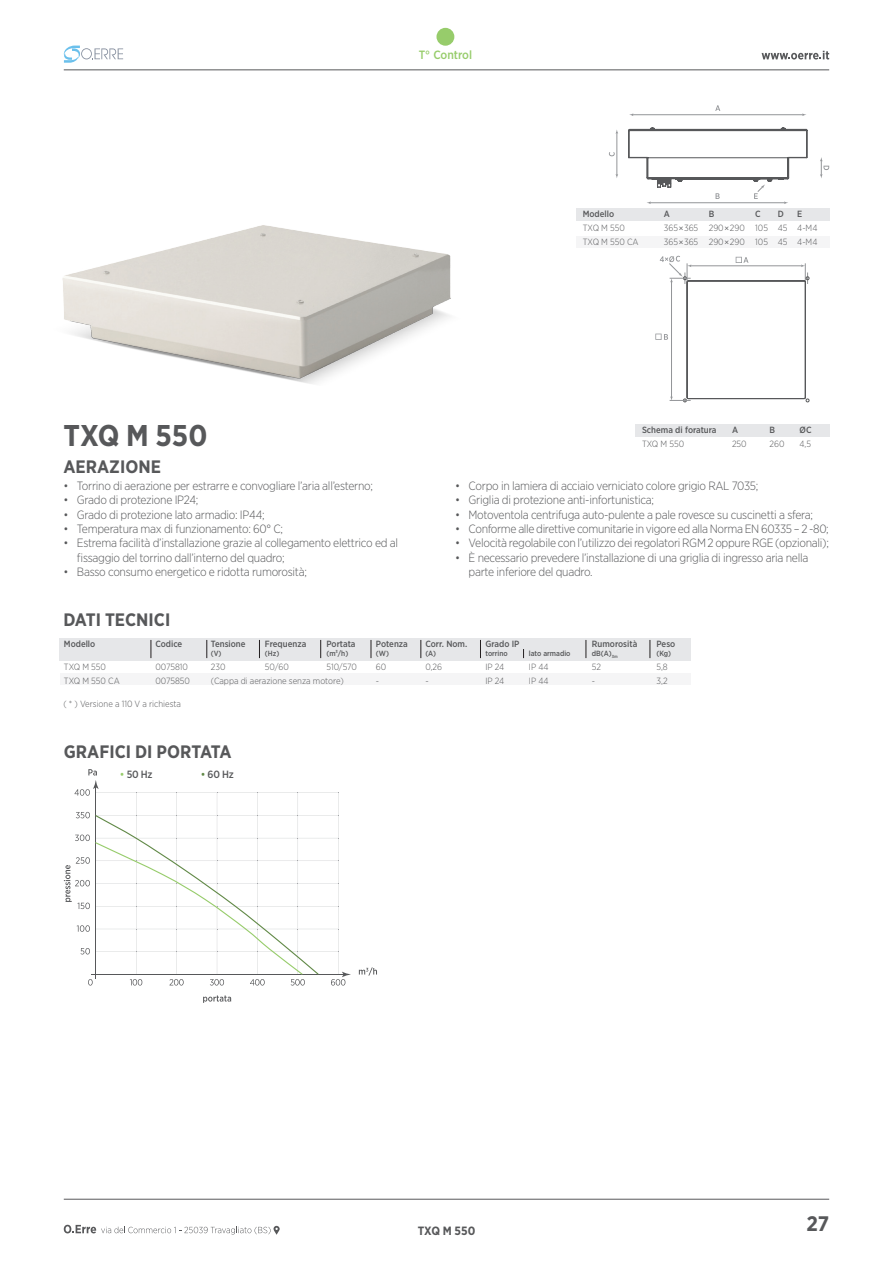
<style>
.page{position:relative;width:893px;height:1263px;background:#fff}
.page>*{position:absolute;margin:0;border:0;box-sizing:border-box;transform-origin:0 0}
.t1{font:700 30px "Gotham Narrow";color:#57585a}
.t2{font:700 21px "Gotham Narrow";color:#57585a}
.t3{font:700 18px "Gotham Narrow";color:#57585a}
.t4{font:300 12px/14.4px "Gotham Narrow";letter-spacing:-.025em;color:#57585a}
.t5{font:500 12px "Gotham Narrow";color:#97cc6b}
.t6{font:700 12px "Gotham Narrow";color:#57585a}
.t7{font:500 10.5px "Gotham Narrow";letter-spacing:-.025em;color:#57585a}
.t8{font:300 9px "Gotham Narrow";color:#57585a}
.t9{font:500 9px "Gotham Narrow";color:#57585a}
.t10{font:500 7.5px "Gotham Narrow";color:#57585a}
.s1{font-family:"Avenir Next Condensed";font-weight:400}
.s2{color:#97cc6b}
.s3{color:#618947}
</style>
<div class="page">
<div style="left:436px;top:28px;width:18px;height:18px;background:#97cc6b;border-radius:50%"></div>
<hr style="left:64px;top:1199px;width:765px;height:1px;background:#57585a">
<svg style="left:762px;top:51px;width:67px;height:9px"></svg>
<svg style="left:64px;top:1225px;width:216px;height:10px"></svg>
<hr style="left:64px;top:70px;width:765px;height:1px;background:#57585a">
<svg style="left:63px;top:45px;width:60px;height:18px"></svg>
<div style="left:60px;top:674px;width:631px;height:11px;background:#f5f5f6"></div>
<div style="left:576px;top:236px;width:253px;height:12px;background:#f5f5f6"></div>
<img style="left:62px;top:225px;width:389px;height:159px">
<div style="left:59px;top:638px;width:632px;height:22px;background:#e6e7e9"></div>
<svg style="left:151px;top:640px;width:1px;height:18px"></svg>
<svg style="left:207px;top:640px;width:1px;height:18px"></svg>
<svg style="left:259px;top:640px;width:1px;height:18px"></svg>
<svg style="left:320px;top:640px;width:1px;height:18px"></svg>
<svg style="left:371px;top:640px;width:1px;height:18px"></svg>
<svg style="left:421px;top:640px;width:1px;height:18px"></svg>
<svg style="left:480px;top:640px;width:1px;height:18px"></svg>
<svg style="left:586px;top:640px;width:1px;height:18px"></svg>
<svg style="left:650px;top:640px;width:1px;height:18px"></svg>
<div style="left:576px;top:208px;width:253px;height:13px;background:#e6e7e9"></div>
<div style="left:635px;top:424px;width:194px;height:13px;background:#e6e7e9"></div>
<svg style="left:359px;top:967px;width:18px;height:8px"></svg>
<svg style="left:203px;top:995px;width:28px;height:8px"></svg>
<svg style="left:64px;top:769px;width:287px;height:216px"></svg>
<svg style="left:820px;top:157px;width:9px;height:21px"></svg>
<svg style="left:628px;top:127px;width:179px;height:77px"></svg>
<svg style="left:715px;top:105px;width:5px;height:6px"></svg>
<hr style="left:632px;top:114px;width:172px;height:1px;background:#939598">
<svg style="left:609px;top:152px;width:6px;height:4px"></svg>
<hr style="left:617px;top:132px;width:1px;height:43px;background:#939598">
<svg style="left:655px;top:256px;width:154px;height:146px"></svg>
<p class="t5" style="left:419px;top:48px;width:55px">T° Control</p>
<p class="t9" style="left:583px;top:209px;width:33px">Modello</p>
<p class="t9" style="left:664px;top:209px;width:8px">A</p>
<p class="t9" style="left:709px;top:209px;width:7px">B</p>
<p class="t9" style="left:755px;top:209px;width:7px">C</p>
<p class="t9" style="left:778px;top:209px;width:8px">D</p>
<p class="t9" style="left:797px;top:209px;width:7px">E</p>
<p class="t8" style="left:583px;top:223px;width:44px">TXQ M 550</p>
<p class="t8" style="left:664px;top:223px;width:155px">365<span class="s1">×</span>365 290<span class="s1">×</span>290 105 45 4-M4</p>
<p class="t8" style="left:583px;top:236px;width:57px">TXQ M 550 CA</p>
<p class="t8" style="left:664px;top:236px;width:155px">365<span class="s1">×</span>365 290<span class="s1">×</span>290 105 45 4-M4</p>
<h1 class="t1" style="left:63px;top:416px;width:145px">TXQ M 550</h1>
<h3 class="t3" style="left:63px;top:455px;width:99px">AERAZIONE</h3>
<p class="t4" style="left:63px;top:478px;width:311px">• Torrino di aerazione per estrarre e convogliare l’aria all’esterno;</p>
<p class="t4" style="left:63px;top:493px;width:136px">• Grado di protezione IP24;</p>
<p class="t4" style="left:63px;top:507px;width:203px">• Grado di protezione lato armadio: IP44;</p>
<p class="t4" style="left:63px;top:521px;width:221px">• Temperatura max di funzionamento: 60° C;</p>
<p class="t4" style="left:77px;top:536px;width:323px;text-indent:-14px">• Estrema facilità d’installazione grazie al collegamento elettrico ed al fissaggio del torrino dall’interno del quadro;</p>
<p class="t4" style="left:63px;top:565px;width:245px">• Basso consumo energetico e ridotta rumorosità;</p>
<h3 class="t3" style="left:63px;top:608px;width:108px">DATI TECNICI</h3>
<p class="t9" style="left:642px;top:424px;width:76px">Schema di foratura</p>
<p class="t9" style="left:732px;top:424px;width:8px">A</p>
<p class="t9" style="left:769px;top:424px;width:7px">B</p>
<p class="t9" style="left:799px;top:424px;width:14px">ØC</p>
<p class="t8" style="left:642px;top:438px;width:44px">TXQ M 550</p>
<p class="t8" style="left:732px;top:438px;width:16px">250</p>
<p class="t8" style="left:769px;top:438px;width:17px">260</p>
<p class="t8" style="left:799px;top:438px;width:13px">4,5</p>
<p class="t4" style="left:455px;top:478px;width:305px">• Corpo in lamiera di acciaio verniciato colore grigio RAL 7035;</p>
<p class="t4" style="left:455px;top:493px;width:201px">• Griglia di protezione anti-infortunistica;</p>
<p class="t4" style="left:455px;top:507px;width:360px">• Motoventola centrifuga auto-pulente a pale rovesce su cuscinetti a sfera;</p>
<p class="t4" style="left:455px;top:521px;width:375px">• Conforme alle direttive comunitarie in vigore ed alla Norma EN 60335 – 2 -80;</p>
<p class="t4" style="left:455px;top:536px;width:375px">• Velocità regolabile con l’utilizzo dei regolatori RGM 2 oppure RGE (opzionali);</p>
<p class="t4" style="left:469px;top:550px;width:341px;text-indent:-14px">• È necessario prevedere l’installazione di una griglia di ingresso aria nella parte inferiore del quadro.</p>
<p class="t9" style="left:64px;top:638px;width:33px">Modello</p>
<p class="t9" style="left:155px;top:638px;width:28px">Codice</p>
<p class="t9" style="left:211px;top:638px;width:36px">Tensione</p>
<p class="t9" style="left:265px;top:638px;width:43px">Frequenza</p>
<p class="t9" style="left:326px;top:638px;width:31px">Portata</p>
<p class="t9" style="left:376px;top:638px;width:33px">Potenza</p>
<p class="t9" style="left:425px;top:638px;width:43px">Corr. Nom.</p>
<p class="t9" style="left:485px;top:638px;width:36px">Grado IP</p>
<p class="t9" style="left:592px;top:638px;width:47px">Rumorosità</p>
<p class="t9" style="left:656px;top:638px;width:20px">Peso</p>
<p class="t10" style="left:211px;top:648px;width:12px">(V)</p>
<p class="t10" style="left:265px;top:648px;width:16px">(Hz)</p>
<p class="t10" style="left:326px;top:648px;width:23px">(m<sup>3</sup>/h)</p>
<p class="t10" style="left:376px;top:648px;width:15px">(W)</p>
<p class="t10" style="left:425px;top:648px;width:12px">(A)</p>
<p class="t10" style="left:485px;top:648px;width:24px">torrino</p>
<p class="t10" style="left:529px;top:648px;width:43px">lato armadio</p>
<p class="t10" style="left:592px;top:648px;width:27px">dB(A)<sub>3m</sub></p>
<p class="t10" style="left:656px;top:648px;width:16px">(Kg)</p>
<p class="t8" style="left:64px;top:661px;width:44px">TXQ M 550</p>
<p class="t8" style="left:155px;top:661px;width:34px">0075810</p>
<p class="t8" style="left:211px;top:661px;width:16px">230</p>
<p class="t8" style="left:265px;top:661px;width:26px">50/60</p>
<p class="t8" style="left:326px;top:661px;width:32px">510/570</p>
<p class="t8" style="left:376px;top:661px;width:12px">60</p>
<p class="t8" style="left:425px;top:661px;width:18px">0,26</p>
<p class="t8" style="left:485px;top:661px;width:20px">IP 24</p>
<p class="t8" style="left:529px;top:661px;width:21px">IP 44</p>
<p class="t8" style="left:592px;top:661px;width:11px">52</p>
<p class="t8" style="left:656px;top:661px;width:13px">5,8</p>
<p class="t8" style="left:64px;top:675px;width:57px">TXQ M 550 CA</p>
<p class="t8" style="left:155px;top:675px;width:36px">0075850</p>
<p class="t8" style="left:211px;top:675px;width:134px">(Cappa di aerazione senza motore)</p>
<p class="t8" style="left:376px;top:675px;width:5px">-</p>
<p class="t8" style="left:425px;top:675px;width:5px">-</p>
<p class="t8" style="left:485px;top:675px;width:20px">IP 24</p>
<p class="t8" style="left:529px;top:675px;width:21px">IP 44</p>
<p class="t8" style="left:592px;top:675px;width:5px">-</p>
<p class="t8" style="left:656px;top:675px;width:13px">3,2</p>
<p class="t8" style="left:63px;top:698px;width:119px">( * ) Versione a 110 V a richiesta</p>
<h3 class="t3" style="left:64px;top:740px;width:169px">GRAFICI DI PORTATA</h3>
<p class="t7" style="left:120px;top:767px;width:34px"><span class="s2">•</span> 50 Hz</p>
<p class="t7" style="left:201px;top:767px;width:35px"><span class="s3">•</span> 60 Hz</p>
<p class="t6" style="left:418px;top:1223px;width:59px">TXQ M 550</p>
<h2 class="t2" style="left:806px;top:1210px;width:24px">27</h2>
</div>
